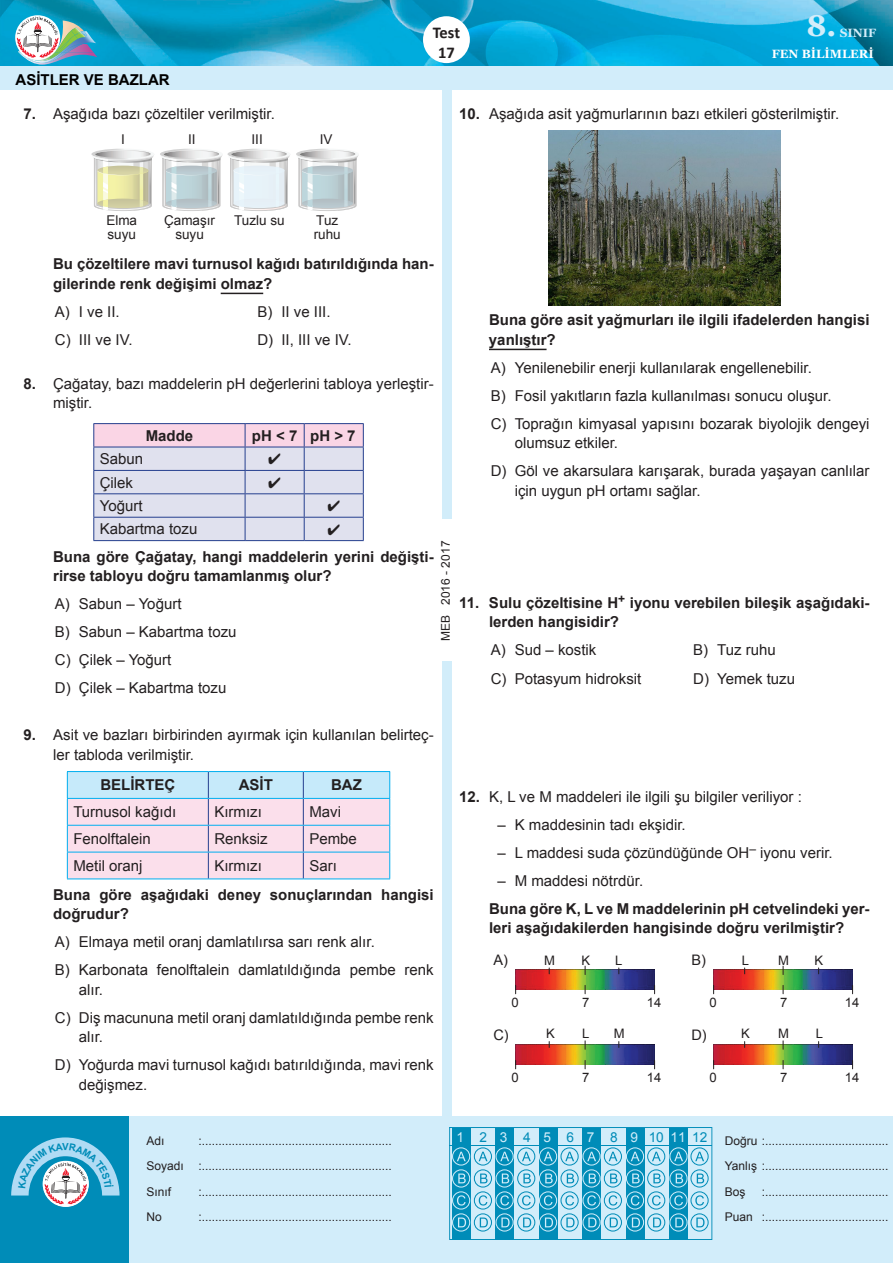
<style>
.page{position:relative;width:893px;height:1263px;background:#fff}
.page>*{position:absolute;margin:0;border:0;box-sizing:border-box;transform-origin:0 0}
.t1{font:700 30px "Georgia";color:#d2edfa}
.t2{font:700 16.5px/19.8px "Calibri";letter-spacing:-.005em;color:#231f20;text-align:center}
.t3{font:15px/28px "Arial";color:#231f20}
.t4{font:700 15px/19.5px "Arial";color:#231f20}
.t5{font:700 15px "Arial";color:#000}
.t6{font:14.55px "Arial";color:#231f20}
.t7{font:13.65px "Arial";color:#008cb8}
.t8{font:13.5px/14.4px "Arial";color:#231f20}
.t9{font:13.05px "Arial";color:#231f20}
.t10{font:12px/25.5px "Arial";color:#231f20}
.t11{font:700 12px "Georgia";color:#fff}
.t12{font:700 12px "Georgia";color:#d2edfa}
.s1{font-weight:700}
.s2{color:#d2edfa}
</style>
<div class="page">
<img style="left:0;top:0;width:892px;height:66px">
<div style="left:0;top:1116px;width:133px;height:147px;background:#008cb8"></div>
<div style="left:129px;top:1116px;width:764px;height:147px;background:#d2edfa"></div>
<div style="left:442px;top:662px;width:9px;height:476px;background:#d2edfa"></div>
<div style="left:442px;top:90px;width:9px;height:428px;background:#d2edfa"></div>
<svg style="left:449px;top:1127px;width:263px;height:113px"></svg>
<div style="left:0;top:66px;width:893px;height:24px;background:#d2edfa"></div>
<div style="left:423px;top:16px;width:47px;height:47px;background:#fff;border-radius:50%"></div>
<img style="left:19px;top:61px;width:41px;height:4px">
<img style="left:58px;top:52px;width:39px;height:9px">
<img style="left:87px;top:31px;width:9px;height:21px">
<img style="left:19px;top:60px;width:39px;height:3px">
<svg style="left:15px;top:15px;width:45px;height:45px"></svg>
<svg style="left:17px;top:17px;width:70px;height:43px"></svg>
<hr style="left:221px;top:293px;width:42px;height:1px;background:#231f20">
<svg style="left:91px;top:149px;width:63px;height:62px"></svg>
<svg style="left:296px;top:149px;width:63px;height:62px"></svg>
<svg style="left:160px;top:149px;width:130px;height:62px"></svg>
<hr style="left:93px;top:423px;width:152px;height:1px;background:#253f8e">
<hr style="left:245px;top:423px;width:59px;height:1px;background:#253f8e">
<hr style="left:304px;top:423px;width:60px;height:1px;background:#253f8e">
<svg style="left:67px;top:771px;width:323px;height:107px;background:#e2deee"></svg>
<hr style="left:67px;top:878px;width:141px;height:1px;background:#00aeef">
<hr style="left:208px;top:878px;width:95px;height:1px;background:#00aeef">
<hr style="left:303px;top:878px;width:87px;height:1px;background:#00aeef">
<hr style="left:489px;top:349px;width:58px;height:1px;background:#231f20">
<img style="left:548px;top:131px;width:233px;height:174px">
<img style="left:515px;top:1045px;width:140px;height:19px">
<img style="left:713px;top:1045px;width:140px;height:19px">
<img style="left:713px;top:970px;width:140px;height:19px">
<img style="left:515px;top:970px;width:140px;height:19px">
<svg style="left:11px;top:1137px;width:109px;height:67px"></svg>
<svg style="left:93px;top:424px;width:271px;height:117px;background:#dad5e6"></svg>
<p class="t5" style="left:16px;top:70px;width:156px">ASİTLER VE BAZLAR</p>
<p class="t3" style="left:23px;top:100px;width:253px"><span class="s1">7.</span> Aşağıda bazı çözeltiler verilmiştir.</p>
<p class="t8" style="left:121px;top:132px;width:5px">I</p>
<p class="t8" style="left:188px;top:132px;width:9px">II</p>
<p class="t8" style="left:252px;top:132px;width:13px">III</p>
<p class="t8" style="left:320px;top:132px;width:14px">IV</p>
<p class="t2" style="left:433px;top:23px;width:29px">Test<br>17</p>
<h1 class="t1" style="left:806px;top:7px;width:32px">8.</h1>
<p class="t12" style="left:840px;top:25px;width:38px">SINIF</p>
<p class="t11" style="left:772px;top:46px;width:103px">FEN BİLİMLERİ</p>
<p class="t3" style="left:459px;top:100px;width:381px"><span class="s1">10.</span> Aşağıda asit yağmurlarının bazı etkileri gösterilmiştir.</p>
<p class="t8" style="left:106px;top:213px;width:32px">Elma suyu</p>
<p class="t8" style="left:164px;top:213px;width:53px;text-align:center">Çamaşır suyu</p>
<p class="t8" style="left:234px;top:213px;width:52px">Tuzlu su</p>
<p class="t8" style="left:314px;top:213px;width:29px">Tuz ruhu</p>
<p class="t4" style="left:53px;top:255px;width:382px">Bu çözeltilere mavi turnusol kağıdı batırıldığında han&shy;gilerinde renk değişimi olmaz?</p>
<p class="t3" style="left:55px;top:298px;width:66px">A) I ve II.</p>
<p class="t3" style="left:257px;top:298px;width:75px">B) II ve III.</p>
<p class="t3" style="left:55px;top:326px;width:79px">C) III ve IV.</p>
<p class="t3" style="left:257px;top:326px;width:96px">D) II, III ve IV.</p>
<p class="t3" style="left:53px;top:374px;width:382px;line-height:19.5px;text-indent:-30px"><span class="s1">8.</span> Çağatay, bazı maddelerin pH değerlerini tabloya yerleştir&shy;miştir.</p>
<p class="t4" style="left:146px;top:426px;width:49px">Madde</p>
<p class="t4" style="left:252px;top:426px;width:105px">pH &lt; 7 pH &gt; 7</p>
<p class="t3" style="left:100px;top:445px;width:45px">Sabun</p>
<p class="t3" style="left:100px;top:468px;width:35px">Çilek</p>
<p class="t3" style="left:100px;top:492px;width:44px">Yoğurt</p>
<p class="t3" style="left:100px;top:515px;width:99px">Kabartma tozu</p>
<p class="t4" style="left:53px;top:547px;width:382px">Buna göre Çağatay, hangi maddelerin yerini değişti&shy;rirse tabloyu doğru tamamlanmış olur?</p>
<p class="t3" style="left:55px;top:590px;width:183px">A) Sabun – Yoğurt<br>B) Sabun – Kabartma tozu<br>C) Çilek – Yoğurt<br>D) Çilek – Kabartma tozu</p>
<p class="t3" style="left:53px;top:725px;width:382px;line-height:19.5px;text-indent:-30px"><span class="s1">9.</span> Asit ve bazları birbirinden ayırmak için kullanılan belirteç&shy;ler tabloda verilmiştir.</p>
<p class="t4" style="left:100px;top:776px;width:76px">BELİRTEÇ</p>
<p class="t4" style="left:239px;top:776px;width:36px">ASİT</p>
<p class="t4" style="left:331px;top:776px;width:32px">BAZ</p>
<p class="t3" style="left:73px;top:798px;width:104px">Turnusol kağıdı</p>
<p class="t3" style="left:214px;top:798px;width:49px">Kırmızı</p>
<p class="t3" style="left:309px;top:798px;width:33px">Mavi</p>
<p class="t3" style="left:73px;top:825px;width:79px">Fenolftalein</p>
<p class="t3" style="left:214px;top:825px;width:55px">Renksiz</p>
<p class="t3" style="left:309px;top:825px;width:49px">Pembe</p>
<p class="t3" style="left:73px;top:852px;width:71px">Metil oranj</p>
<p class="t3" style="left:214px;top:852px;width:49px">Kırmızı</p>
<p class="t3" style="left:309px;top:852px;width:29px">Sarı</p>
<p class="t4" style="left:53px;top:885px;width:382px">Buna göre aşağıdaki deney sonuçlarından hangisi doğrudur?</p>
<p class="t3" style="left:55px;top:928px;width:380px">A) Elmaya metil oranj damlatılırsa sarı renk alır.<br>B) Karbonata fenolftalein damlatıldığında pembe renk</p>
<p class="t3" style="left:55px;top:975px;width:380px;text-indent:24px">alır.<br>C) Diş macununa metil oranj damlatıldığında pembe renk</p>
<p class="t3" style="left:55px;top:1023px;width:380px;text-indent:24px">alır.<br>D) Yoğurda mavi turnusol kağıdı batırıldığında, mavi renk</p>
<p class="t3" style="left:79px;top:1070px;width:70px">değişmez.</p>
<p class="t10" style="left:433px;top:641px;width:102px;rotate:-90deg">MEB 2016 - 2017</p>
<p class="t4" style="left:489px;top:311px;width:382px">Buna göre asit yağmurları ile ilgili ifadelerden hangisi yanlıştır?</p>
<p class="t3" style="left:491px;top:354px;width:380px">A) Yenilenebilir enerji kullanılarak engellenebilir.<br>B) Fosil yakıtların fazla kullanılması sonucu oluşur.<br>C) Toprağın kimyasal yapısını bozarak biyolojik dengeyi</p>
<p class="t3" style="left:491px;top:429px;width:380px;text-indent:24px">olumsuz etkiler.<br>D) Göl ve akarsulara karışarak, burada yaşayan canlılar</p>
<p class="t3" style="left:515px;top:477px;width:187px">için uygun pH ortamı sağlar.</p>
<p class="t4" style="left:489px;top:593px;width:382px;text-indent:-30px">11. Sulu çözeltisine H<sup>+</sup> iyonu verebilen bileşik aşağıdaki&shy;lerden hangisidir?</p>
<p class="t3" style="left:491px;top:636px;width:107px">A) Sud – kostik</p>
<p class="t3" style="left:693px;top:636px;width:84px">B) Tuz ruhu</p>
<p class="t3" style="left:491px;top:664px;width:152px">C) Potasyum hidroksit</p>
<p class="t3" style="left:693px;top:664px;width:103px">D) Yemek tuzu</p>
<p class="t3" style="left:459px;top:782px;width:344px"><span class="s1">12.</span> K, L ve M maddeleri ile ilgili şu bilgiler veriliyor :</p>
<p class="t3" style="left:497px;top:810px;width:190px">– K maddesinin tadı ekşidir.</p>
<p class="t3" style="left:497px;top:838px;width:337px">– L maddesi suda çözündüğünde OH<sup>–</sup> iyonu verir.</p>
<p class="t3" style="left:497px;top:866px;width:147px">– M maddesi nötrdür.</p>
<p class="t4" style="left:489px;top:899px;width:382px">Buna göre K, L ve M maddelerinin pH cetvelindeki yer&shy;leri aşağıdakilerden hangisinde doğru verilmiştir?</p>
<p class="t6" style="left:493px;top:950px;width:16px">A)</p>
<p class="t9" style="left:544px;top:951px;width:12px">M</p>
<p class="t9" style="left:582px;top:951px;width:10px">K</p>
<p class="t9" style="left:615px;top:951px;width:9px">L</p>
<p class="t9" style="left:742px;top:951px;width:9px">L</p>
<p class="t9" style="left:778px;top:951px;width:12px">M</p>
<p class="t9" style="left:814px;top:951px;width:10px">K</p>
<p class="t6" style="left:691px;top:950px;width:16px">B)</p>
<p class="t9" style="left:511px;top:994px;width:9px">0</p>
<p class="t9" style="left:582px;top:994px;width:9px">7</p>
<p class="t9" style="left:647px;top:994px;width:16px">14</p>
<p class="t9" style="left:709px;top:994px;width:9px">0</p>
<p class="t9" style="left:780px;top:994px;width:9px">7</p>
<p class="t9" style="left:845px;top:994px;width:16px">14</p>
<p class="t6" style="left:493px;top:1025px;width:17px">C)</p>
<p class="t9" style="left:546px;top:1025px;width:10px">K</p>
<p class="t9" style="left:582px;top:1025px;width:9px">L</p>
<p class="t9" style="left:614px;top:1025px;width:12px">M</p>
<p class="t9" style="left:741px;top:1025px;width:10px">K</p>
<p class="t9" style="left:778px;top:1025px;width:12px">M</p>
<p class="t9" style="left:816px;top:1025px;width:9px">L</p>
<p class="t6" style="left:691px;top:1025px;width:17px">D)</p>
<p class="t9" style="left:511px;top:1069px;width:9px">0</p>
<p class="t9" style="left:582px;top:1069px;width:9px">7</p>
<p class="t9" style="left:647px;top:1069px;width:16px">14</p>
<p class="t9" style="left:709px;top:1069px;width:9px">0</p>
<p class="t9" style="left:780px;top:1069px;width:9px">7</p>
<p class="t9" style="left:845px;top:1069px;width:16px">14</p>
<p class="t7" style="left:456px;top:1128px;width:252px"><span class="s2">1</span> 2 <span class="s2">3</span> 4 <span class="s2">5</span> 6 <span class="s2">7</span> 8 <span class="s2">9</span> 10 <span class="s2">11</span> 12</p>
<p class="t10" style="left:147px;top:1128px;width:39px">Adı<br>Soyadı<br>Sınıf<br>No</p>
<p class="t10" style="left:198px;top:1128px;width:195px;text-align:justify">:......................................................... :......................................................... :......................................................... :.........................................................</p>
<p class="t10" style="left:725px;top:1128px;width:165px">Doğru :.....................................<br>Yanlış :.....................................<br>Boş<br>Puan</p>
<p class="t10" style="left:762px;top:1179px;width:128px">:..................................... :.....................................</p>
</div>
